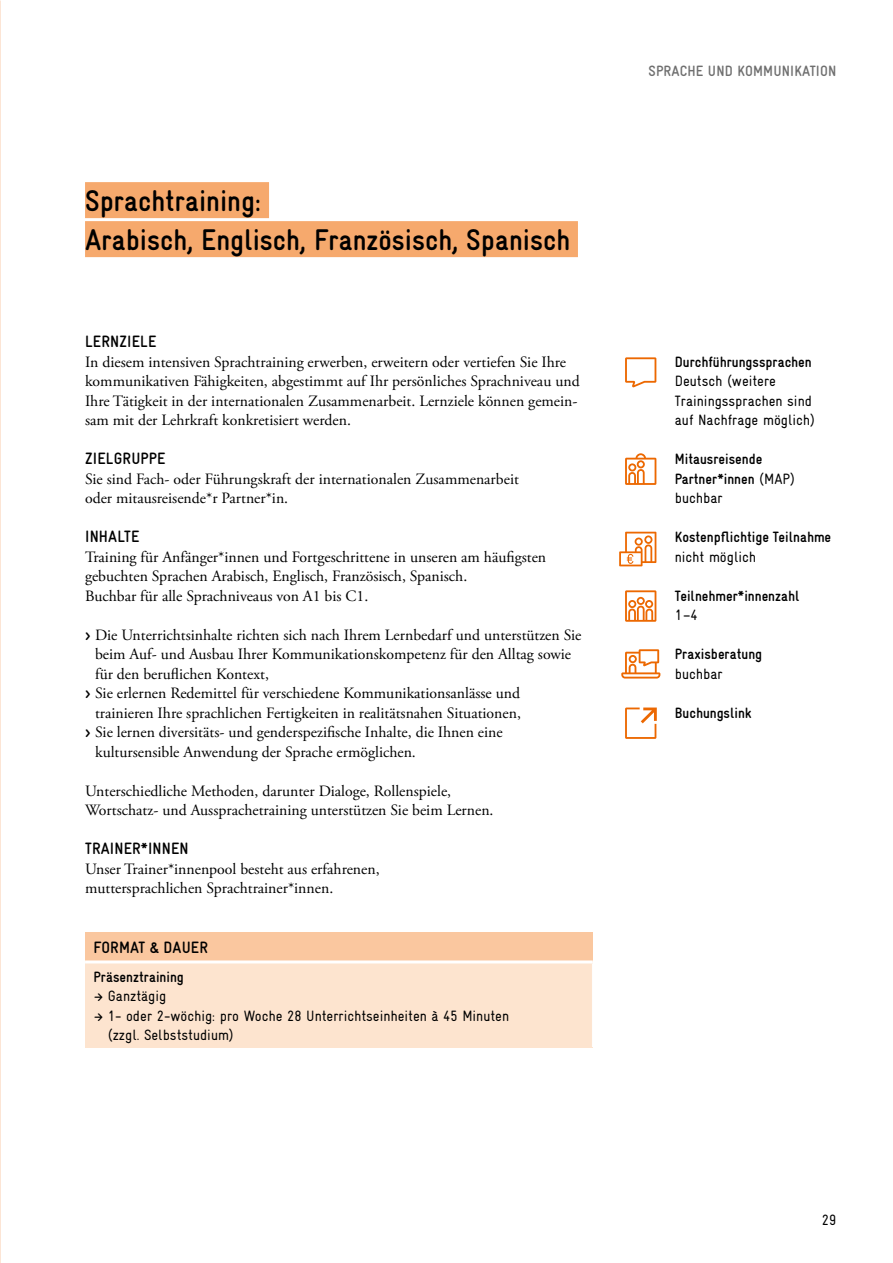
<style>
.page{position:relative;width:893px;height:1263px;background:#fff}
.page>*{position:absolute;margin:0;border:0;box-sizing:border-box;transform-origin:0 0}
.t1{font:700 condensed 30px/39px "GIZ Gravur Pro";color:#000}
.t2{font:700 condensed 16.5px "GIZ Gravur Pro";letter-spacing:.01em;color:#000}
.t3{font:15.75px/19.5px "Adobe Garamond Pro";color:#000}
.t4{font:condensed 15px/19.5px "GIZ Gravur Pro";color:#000}
.t5{font:700 condensed 15px/19.5px "GIZ Gravur Pro";color:#000}
.t6{font:700 condensed 15px "GIZ Gravur Pro";letter-spacing:.01em;color:#6f6f6f}
.s1{font-family:"GIZ Gravur Pro";font-weight:700;font-stretch:condensed}
.s2{font-size:15.75px}
.s3{font-weight:400}
</style>
<div class="page">
<div style="left:85px;top:182px;width:184px;height:36px;background:#f6a96d"></div>
<div style="left:85px;top:221px;width:493px;height:36px;background:#f6a96d"></div>
<svg style="left:625px;top:590px;width:31px;height:32px"></svg>
<svg style="left:625px;top:357px;width:31px;height:30px"></svg>
<svg style="left:621px;top:649px;width:39px;height:29px"></svg>
<svg style="left:625px;top:453px;width:31px;height:32px"></svg>
<svg style="left:625px;top:707px;width:32px;height:32px"></svg>
<div style="left:85px;top:932px;width:507px;height:30px;background:#fac79f"></div>
<div style="left:85px;top:962px;width:507px;height:85px;background:#fde4cf"></div>
<hr style="left:85px;top:960px;width:508px;height:3px;background:#fff">
<svg style="left:619px;top:532px;width:37px;height:34px"></svg>
<h1 class="t1" style="left:85px;top:181px;width:487px">Sprachtraining:<br>Arabisch, Englisch, Französisch, Spanisch</h1>
<p class="t2" style="left:85px;top:332px;width:73px">LERNZIELE</p>
<p class="t3" style="left:85px;top:352px;width:496px">In diesem intensiven Sprachtraining erwerben, erweitern oder vertiefen Sie Ihre kommunikativen Fähigkeiten, abgestimmt auf Ihr persönliches Sprachniveau und Ihre Tätigkeit in der internationalen Zusammenarbeit. Lernziele können gemein&shy;sam mit der Lehrkraft konkretisiert werden.</p>
<p class="t2" style="left:85px;top:449px;width:82px">ZIELGRUPPE</p>
<p class="t3" style="left:85px;top:469px;width:435px">Sie sind Fach- oder Führungskraft der internationalen Zusammenarbeit oder mitausreisende*r Partner*in.</p>
<p class="t2" style="left:85px;top:527px;width:56px">INHALTE</p>
<p class="t3" style="left:85px;top:547px;width:463px">Training für Anfänger*innen und Fortgeschrittene in unseren am häufigsten gebuchten Sprachen Arabisch, Englisch, Französisch, Spanisch.<br>Buchbar für alle Sprachniveaus von A1 bis C1.</p>
<p class="t3" style="left:85px;top:625px;width:498px"><span class="s1">&gt;</span> Die Unterrichtsinhalte richten sich nach Ihrem Lernbedarf und unterstützen Sie</p>
<p class="t3" style="left:95px;top:645px;width:477px">beim Auf- und Ausbau Ihrer Kommunikationskompetenz für den Alltag sowie</p>
<p class="t3" style="left:95px;top:664px;width:175px">für den beruflichen Kontext,</p>
<p class="t3" style="left:85px;top:684px;width:437px"><span class="s1">&gt;</span> Sie erlernen Redemittel für verschiedene Kommunikationsanlässe und</p>
<p class="t3" style="left:95px;top:703px;width:427px">trainieren Ihre sprachlichen Fertigkeiten in realitätsnahen Situationen,</p>
<p class="t3" style="left:85px;top:723px;width:419px"><span class="s1">&gt;</span> Sie lernen diversitäts- und genderspezifische Inhalte, die Ihnen eine</p>
<p class="t3" style="left:95px;top:742px;width:322px">kultursensible Anwendung der Sprache ermöglichen.</p>
<p class="t3" style="left:85px;top:781px;width:410px">Unterschiedliche Methoden, darunter Dialoge, Rollenspiele,<br>Wortschatz- und Aussprachetraining unterstützen Sie beim Lernen.</p>
<p class="t2" style="left:85px;top:839px;width:105px">TRAINER*INNEN</p>
<p class="t3" style="left:85px;top:859px;width:296px">Unser Trainer*innenpool besteht aus erfahrenen, muttersprachlichen Sprachtrainer*innen.</p>
<p class="t2" style="left:94px;top:938px;width:116px">FORMAT &amp; DAUER</p>
<p class="t5" style="left:94px;top:967px;width:92px">Präsenztraining</p>
<p class="t4" style="left:94px;top:986px;width:74px"><span class="s2">→</span> Ganztägig</p>
<p class="t4" style="left:108px;top:1006px;width:403px;text-indent:-14px"><span class="s2">→</span> 1- oder 2-wöchig: pro Woche 28 Unterrichtseinheiten à 45 Minuten (zzgl. Selbststudium)</p>
<p class="t6" style="left:648px;top:62px;width:189px">SPRACHE UND KOMMUNIKATION</p>
<p class="t5" style="left:675px;top:352px;width:138px">Durchführungssprachen</p>
<p class="t4" style="left:675px;top:371px;width:142px">Deutsch (weitere<br>Trainingssprachen sind auf Nachfrage möglich)</p>
<p class="t5" style="left:675px;top:449px;width:122px">Mitausreisende<br>Partner*innen <span class="s3">(MAP) buchbar</span></p>
<p class="t5" style="left:675px;top:527px;width:158px">Kostenpflichtige Teilnahme</p>
<p class="t4" style="left:675px;top:547px;width:83px">nicht möglich</p>
<p class="t5" style="left:675px;top:586px;width:126px">Teilnehmer*innenzahl</p>
<p class="t4" style="left:675px;top:605px;width:24px">1–4</p>
<p class="t5" style="left:675px;top:644px;width:89px">Praxisberatung</p>
<p class="t4" style="left:675px;top:664px;width:49px">buchbar</p>
<p class="t5" style="left:675px;top:703px;width:78px">Buchungslink</p>
<p class="t4" style="left:822px;top:1210px;width:16px">29</p>
</div>
